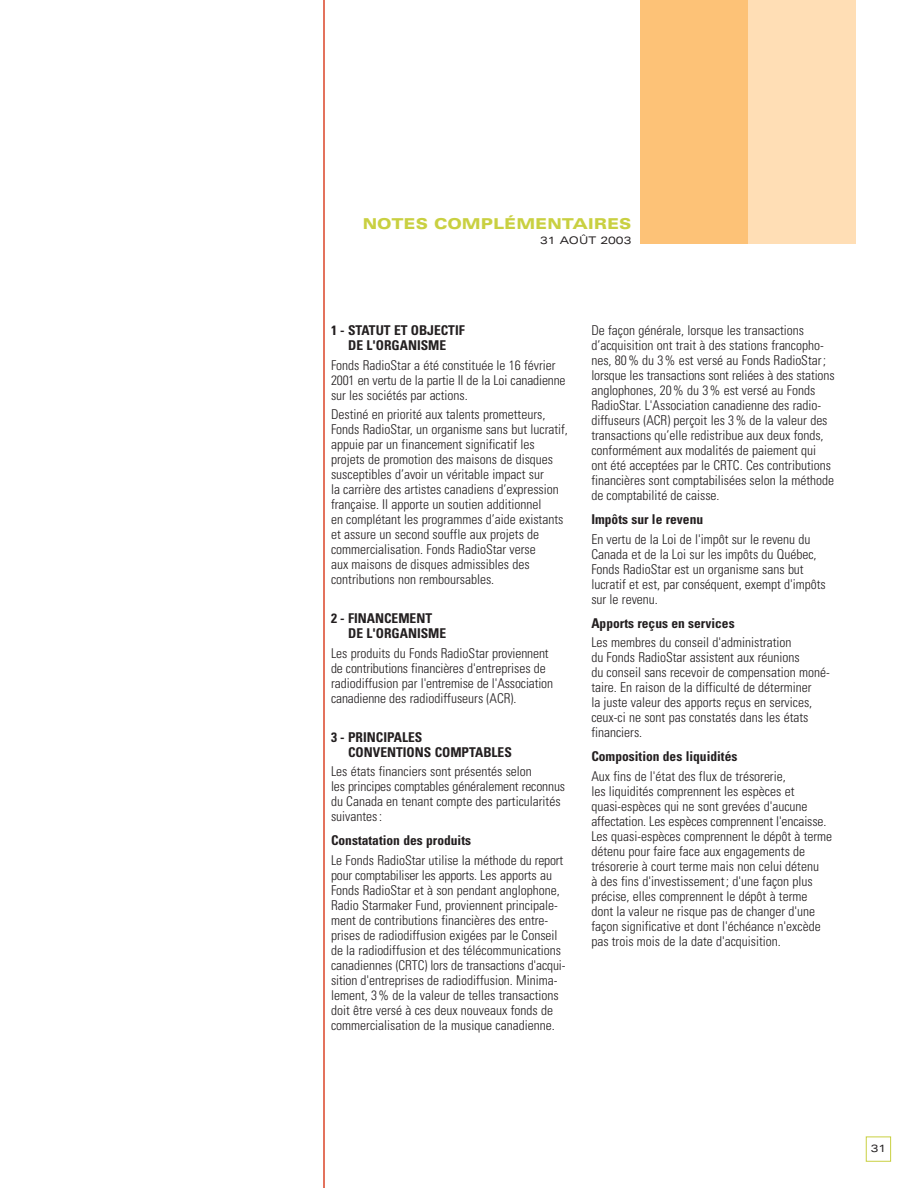
<style>
.page{position:relative;width:918px;height:1188px;background:#fff}
.page>*{position:absolute;margin:0;border:0;box-sizing:border-box;transform-origin:0 0}
.t1{font:900 expanded 15px "Univers";color:#c9d041}
.t2{font:300 condensed 13.5px/15px "Univers";color:#231f20}
.t3{font:700 condensed 13.5px/15px "Univers";color:#231f20}
.t4{font:expanded 10.5px "Univers";color:#231f20}
</style>
<div class="page">
<div style="left:640px;top:0;width:108px;height:244px;background:#fdc277"></div>
<div style="left:748px;top:0;width:108px;height:244px;background:#ffdeb5"></div>
<hr style="left:323px;top:0;width:2px;height:1188px;background:#da4428">
<div style="left:866px;top:1137px;width:25px;height:25px;border:1px solid #c9d041"></div>
<p class="t1" style="left:363px;top:218px;width:270px">NOTES COMPLÉMENTAIRES</p>
<p class="t4" style="left:540px;top:236px;width:93px">31 AOÛT 2003</p>
<p class="t3" style="left:331px;top:324px;width:135px;text-align:center">1 - STATUT ET OBJECTIF<br>DE L'ORGANISME</p>
<p class="t2" style="left:331px;top:359px;width:236px">Fonds RadioStar a été constituée le 16 février<br>2001 en vertu de la partie II de la Loi canadienne sur les sociétés par actions.</p>
<p class="t2" style="left:331px;top:408px;width:238px">Destiné en priorité aux talents prometteurs, Fonds RadioStar, un organisme sans but lucratif, appuie par un financement significatif les projets de promotion des maisons de disques susceptibles d’avoir un véritable impact sur<br>la carrière des artistes canadiens d’expression française. Il apporte un soutien additionnel<br>en complétant les programmes d’aide existants et assure un second souffle aux projets de commercialisation. Fonds RadioStar verse<br>aux maisons de disques admissibles des contributions non remboursables.</p>
<p class="t3" style="left:348px;top:612px;width:100px;text-indent:-17px">2 - FINANCEMENT<br>DE L'ORGANISME</p>
<p class="t2" style="left:331px;top:647px;width:224px">Les produits du Fonds RadioStar proviennent de contributions financières d'entreprises de radiodiffusion par l'entremise de l'Association canadienne des radiodiffuseurs (ACR).</p>
<p class="t3" style="left:348px;top:731px;width:165px;text-indent:-17px">3 - PRINCIPALES<br>CONVENTIONS COMPTABLES</p>
<p class="t2" style="left:331px;top:765px;width:236px">Les états financiers sont présentés selon<br>les principes comptables généralement reconnus du Canada en tenant compte des particularités suivantes :</p>
<p class="t3" style="left:331px;top:834px;width:142px">Constatation des produits</p>
<p class="t2" style="left:331px;top:854px;width:236px">Le Fonds RadioStar utilise la méthode du report pour comptabiliser les apports. Les apports au Fonds RadioStar et à son pendant anglophone, Radio Starmaker Fund, proviennent principale&shy;ment de contributions financières des entre&shy;prises de radiodiffusion exigées par le Conseil de la radiodiffusion et des télécommunications canadiennes (CRTC) lors de transactions d'acqui&shy;sition d'entreprises de radiodiffusion. Minima&shy;lement, 3 % de la valeur de telles transactions doit être versé à ces deux nouveaux fonds de commercialisation de la musique canadienne.</p>
<p class="t2" style="left:591px;top:324px;width:245px">De façon générale, lorsque les transactions d’acquisition ont trait à des stations francopho&shy;nes, 80 % du 3 % est versé au Fonds RadioStar ; lorsque les transactions sont reliées à des stations anglophones, 20 % du 3 % est versé au Fonds RadioStar. L'Association canadienne des radio&shy;diffuseurs (ACR) perçoit les 3 % de la valeur des transactions qu’elle redistribue aux deux fonds, conformément aux modalités de paiement qui ont été acceptées par le CRTC. Ces contributions financières sont comptabilisées selon la méthode de comptabilité de caisse.</p>
<p class="t3" style="left:591px;top:513px;width:113px">Impôts sur le revenu</p>
<p class="t2" style="left:591px;top:533px;width:236px">En vertu de la Loi de l'impôt sur le revenu du Canada et de la Loi sur les impôts du Québec, Fonds RadioStar est un organisme sans but lucratif et est, par conséquent, exempt d'impôts sur le revenu.</p>
<p class="t3" style="left:591px;top:617px;width:145px">Apports reçus en services</p>
<p class="t2" style="left:591px;top:636px;width:240px">Les membres du conseil d'administration<br>du Fonds RadioStar assistent aux réunions<br>du conseil sans recevoir de compensation moné&shy;taire. En raison de la difficulté de déterminer<br>la juste valeur des apports reçus en services, ceux-ci ne sont pas constatés dans les états financiers.</p>
<p class="t3" style="left:591px;top:750px;width:148px">Composition des liquidités</p>
<p class="t2" style="left:591px;top:770px;width:242px">Aux fins de l'état des flux de trésorerie,<br>les liquidités comprennent les espèces et quasi-espèces qui ne sont grevées d'aucune affectation. Les espèces comprennent l'encaisse.<br>Les quasi-espèces comprennent le dépôt à terme détenu pour faire face aux engagements de trésorerie à court terme mais non celui détenu<br>à des fins d'investissement ; d'une façon plus précise, elles comprennent le dépôt à terme dont la valeur ne risque pas de changer d'une façon significative et dont l'échéance n'excède pas trois mois de la date d'acquisition.</p>
<p class="t4" style="left:871px;top:1144px;width:17px">31</p>
</div>
